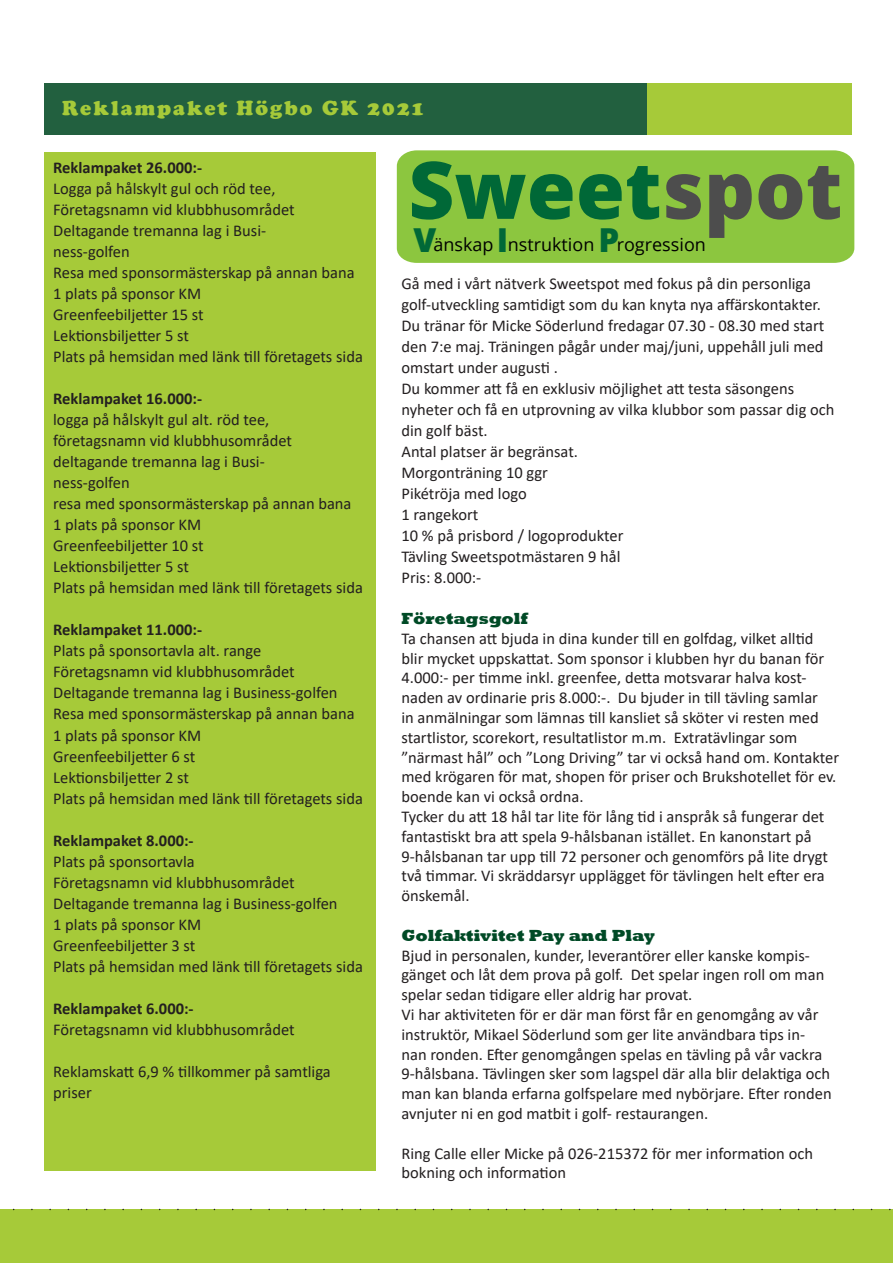
<style>
.page{position:relative;width:893px;height:1263px;background:#fff}
.page>*{position:absolute;margin:0;border:0;box-sizing:border-box;transform-origin:0 0}
.t1{font:800 79.5px "Open Sans";color:#006837}
.Magazine_description{font:900 21px "Cooper";letter-spacing:.1em;color:#a6ca39}
.t2{font:18px "Open Sans";color:#000}
.t3{font:16.5px/19.8px "Calibri";color:#231f20}
.t4{font:700 16.5px "Calibri";color:#231f20}
.t5{font:800 16.5px "Rockwell";color:#004a26}
.s1{font-weight:700}
.s2{color:#4d4d4d}
.s3{font-weight:800;font-size:33px;color:#006837}
</style>
<div class="page">
<div style="left:44px;top:152px;width:331px;height:1018px;background:#a6ca39"></div>
<div style="left:397px;top:150px;width:457px;height:113px;background:#8cc63f"></div>
<div style="left:0;top:1209px;width:893px;height:54px;background:#a6ca39"></div>
<svg style="left:13px;top:1209px;width:878px;height:1px"></svg>
<div style="left:647px;top:84px;width:205px;height:51px;background:#a6ca39"></div>
<div style="left:44px;top:84px;width:603px;height:51px;background:#22603f"></div>
<p class="Magazine_description" style="left:62px;top:96px;width:363px">Reklampaket Högbo GK 2021</p>
<p class="t4" style="left:53px;top:156px;width:150px">Reklampaket 26.000:-</p>
<p class="t3" style="left:53px;top:179px;width:224px">Logga på hålskylt gul och röd tee,</p>
<p class="t3" style="left:53px;top:200px;width:243px">Företagsnamn vid klubbhusområdet</p>
<p class="t3" style="left:53px;top:220px;width:214px;line-height:21px">Deltagande tremanna lag i Busi&shy;ness-golfen</p>
<p class="t3" style="left:53px;top:263px;width:303px">Resa med sponsormästerskap på annan bana</p>
<p class="t3" style="left:53px;top:284px;width:150px">1 plats på sponsor KM</p>
<p class="t3" style="left:53px;top:305px;width:152px">Greenfeebiljetter 15 st</p>
<p class="t3" style="left:53px;top:326px;width:137px">Lektionsbiljetter 5 st</p>
<p class="t3" style="left:53px;top:347px;width:311px">Plats på hemsidan med länk till företagets sida</p>
<p class="t4" style="left:53px;top:387px;width:150px">Reklampaket 16.000:-</p>
<p class="t3" style="left:53px;top:410px;width:218px">logga på hålskylt gul alt. röd tee,</p>
<p class="t3" style="left:53px;top:431px;width:240px">företagsnamn vid klubbhusområdet</p>
<p class="t3" style="left:53px;top:451px;width:213px;line-height:21px">deltagande tremanna lag i Busi&shy;ness-golfen</p>
<p class="t3" style="left:53px;top:494px;width:300px">resa med sponsormästerskap på annan bana</p>
<p class="t3" style="left:53px;top:515px;width:150px">1 plats på sponsor KM</p>
<p class="t3" style="left:53px;top:536px;width:152px">Greenfeebiljetter 10 st</p>
<p class="t3" style="left:53px;top:557px;width:137px">Lektionsbiljetter 5 st</p>
<p class="t3" style="left:53px;top:578px;width:311px">Plats på hemsidan med länk till företagets sida</p>
<p class="t4" style="left:53px;top:618px;width:150px">Reklampaket 11.000:-</p>
<p class="t3" style="left:53px;top:641px;width:210px">Plats på sponsortavla alt. range</p>
<p class="t3" style="left:53px;top:662px;width:243px">Företagsnamn vid klubbhusområdet</p>
<p class="t3" style="left:53px;top:683px;width:286px">Deltagande tremanna lag i Business-golfen</p>
<p class="t3" style="left:53px;top:704px;width:303px">Resa med sponsormästerskap på annan bana</p>
<p class="t3" style="left:53px;top:725px;width:150px">1 plats på sponsor KM</p>
<p class="t3" style="left:53px;top:746px;width:144px">Greenfeebiljetter 6 st</p>
<p class="t3" style="left:53px;top:767px;width:137px">Lektionsbiljetter 2 st</p>
<p class="t3" style="left:53px;top:788px;width:311px">Plats på hemsidan med länk till företagets sida</p>
<p class="t4" style="left:53px;top:828px;width:142px">Reklampaket 8.000:-</p>
<p class="t3" style="left:53px;top:850px;width:243px;line-height:21px">Plats på sponsortavla<br>Företagsnamn vid klubbhusområdet</p>
<p class="t3" style="left:53px;top:893px;width:286px">Deltagande tremanna lag i Business-golfen</p>
<p class="t3" style="left:53px;top:914px;width:150px">1 plats på sponsor KM</p>
<p class="t3" style="left:53px;top:935px;width:144px">Greenfeebiljetter 3 st</p>
<p class="t3" style="left:53px;top:956px;width:311px">Plats på hemsidan med länk till företagets sida</p>
<p class="t3" style="left:53px;top:997px;width:243px;line-height:21px"><span class="s1">Reklampaket 6.000:-<br></span>Företagsnamn vid klubbhusområdet</p>
<p class="t3" style="left:53px;top:1060px;width:279px;line-height:21px">Reklamskatt 6,9 % tillkommer på samtliga priser</p>
<p class="t1" style="left:408px;top:129px;width:435px">Sweet<span class="s2">spot</span></p>
<p class="t2" style="left:413px;top:232px;width:294px"><span class="s3">V</span>änskap <span class="s3">I</span>nstruktion <span class="s3">P</span>rogression</p>
<p class="t3" style="left:401px;top:273px;width:421px;line-height:21px">Gå med i vårt nätverk Sweetspot med fokus på din personliga golf-utveckling samtidigt som du kan knyta nya affärskontakter.</p>
<p class="t3" style="left:401px;top:315px;width:435px;line-height:21px">Du tränar för Micke Söderlund fredagar 07.30 - 08.30 med start den 7:e maj. Träningen pågår under maj/juni, uppehåll juli med omstart under augusti .<br>Du kommer att få en exklusiv möjlighet att testa säsongens nyheter och få en utprovning av vilka klubbor som passar dig och din golf bäst.<br>Antal platser är begränsat.</p>
<p class="t3" style="left:401px;top:462px;width:148px">Morgonträning 10 ggr</p>
<p class="t3" style="left:401px;top:483px;width:127px">Pikétröja med logo</p>
<p class="t3" style="left:401px;top:504px;width:78px">1 rangekort</p>
<p class="t3" style="left:401px;top:525px;width:224px">10 % på prisbord / logoprodukter</p>
<p class="t3" style="left:401px;top:546px;width:221px">Tävling Sweetspotmästaren 9 hål</p>
<p class="t3" style="left:401px;top:567px;width:81px">Pris: 8.000:-</p>
<p class="t5" style="left:401px;top:609px;width:128px">Företagsgolf</p>
<p class="t3" style="left:401px;top:628px;width:439px">Ta chansen att bjuda in dina kunder till en golfdag, vilket alltid blir mycket uppskattat. Som sponsor i klubben hyr du banan för 4.000:- per timme inkl. greenfee, detta motsvarar halva kost&shy;naden av ordinarie pris 8.000:-. Du bjuder in till tävling samlar<br>in anmälningar som lämnas till kansliet så sköter vi resten med startlistor, scorekort, resultatlistor m.m. Extratävlingar som ”närmast hål” och ”Long Driving” tar vi också hand om. Kontakter med krögaren för mat, shopen för priser och Brukshotellet för ev. boende kan vi också ordna.</p>
<p class="t3" style="left:401px;top:806px;width:428px">Tycker du att 18 hål tar lite för lång tid i anspråk så fungerar det fantastiskt bra att spela 9-hålsbanan istället. En kanonstart på 9-hålsbanan tar upp till 72 personer och genomförs på lite drygt två timmar. Vi skräddarsyr upplägget för tävlingen helt efter era önskemål.</p>
<p class="t5" style="left:401px;top:926px;width:255px">Golfaktivitet Pay and Play</p>
<p class="t3" style="left:401px;top:945px;width:424px">Bjud in personalen, kunder, leverantörer eller kanske kompis&shy;gänget och låt dem prova på golf. Det spelar ingen roll om man spelar sedan tidigare eller aldrig har provat.</p>
<p class="t3" style="left:401px;top:1004px;width:432px">Vi har aktiviteten för er där man först får en genomgång av vår instruktör, Mikael Söderlund som ger lite användbara tips in&shy;nan ronden. Efter genomgången spelas en tävling på vår vackra 9-hålsbana. Tävlingen sker som lagspel där alla blir delaktiga och man kan blanda erfarna golfspelare med nybörjare. Efter ronden avnjuter ni en god matbit i golf- restaurangen.</p>
<p class="t3" style="left:401px;top:1143px;width:413px">Ring Calle eller Micke på 026-215372 för mer information och bokning och information</p>
</div>
